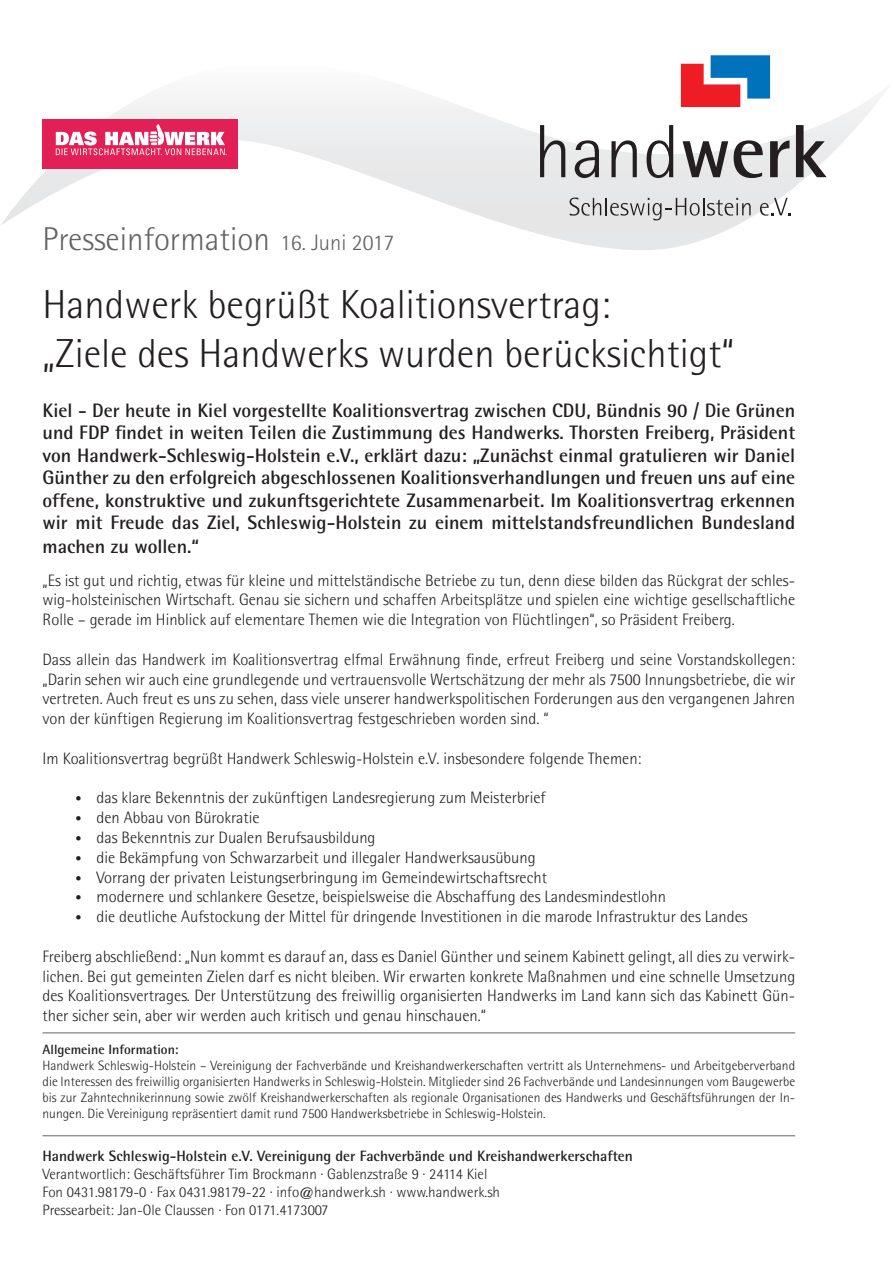
<style>
.page{position:relative;width:893px;height:1263px;background:#fff}
.page>*{position:absolute;margin:0;border:0;box-sizing:border-box;transform-origin:0 0}
.t1{font:300 40.5px/48.6px "Rotis Semi Sans";color:#231f20}
.t2{font:300 33px "Rotis Semi Sans";color:#636366}
.t3{font:700 19.5px/22.8px "Rotis Semi Sans";color:#231f20;text-align:justify}
.t4{font:300 16.5px/19.8px "Rotis Semi Sans";color:#231f20;text-align:justify}
.t5{font:300 15px/18px "Rotis Semi Sans";color:#231f20}
.t6{font:700 15px "Rotis Semi Sans";color:#231f20}
.t7{font:300 13.5px/16.2px "Rotis Semi Sans";color:#231f20;text-align:justify}
.t8{font:700 13.5px "Rotis Semi Sans";color:#231f20}
.s1{font-size:22.5px}
.s2{font-family:"CDU Kievit Tab";font-weight:400;font-style:italic}
</style>
<div class="page">
<img style="left:1px;top:62px;width:878px;height:188px">
<hr style="left:43px;top:1135px;width:752px;height:1px;background:#636366">
<div style="left:43px;top:119px;width:195px;height:49px;background:#e22055"></div>
<svg style="left:56px;top:124px;width:171px;height:31px"></svg>
<svg style="left:540px;top:125px;width:25px;height:52px"></svg>
<svg style="left:575px;top:140px;width:24px;height:38px"></svg>
<svg style="left:611px;top:140px;width:26px;height:37px"></svg>
<svg style="left:647px;top:125px;width:26px;height:53px"></svg>
<svg style="left:683px;top:141px;width:45px;height:36px;background:#8b898a"></svg>
<svg style="left:734px;top:140px;width:29px;height:38px"></svg>
<svg style="left:770px;top:140px;width:19px;height:37px"></svg>
<svg style="left:796px;top:125px;width:31px;height:52px;background:#959394"></svg>
<svg style="left:570px;top:198px;width:181px;height:22px;background:#c3c3c4"></svg>
<svg style="left:760px;top:198px;width:30px;height:18px"></svg>
<svg style="left:681px;top:55px;width:89px;height:52px"></svg>
<hr style="left:43px;top:1032px;width:752px;height:1px;background:#636366">
<h2 class="t2" style="left:43px;top:220px;width:353px">Presseinformation <span class="s1">16. Juni 2017</span></h2>
<h1 class="t1" style="left:43px;top:280px;width:693px">Handwerk begrüßt Koalitionsvertrag:<br>„Ziele des Handwerks wurden berücksichtigt“</h1>
<p class="t3" style="left:43px;top:398px;width:754px">Kiel - Der heute in Kiel vorgestellte Koalitionsvertrag zwischen CDU, Bündnis 90 / Die Grünen und FDP findet in weiten Teilen die Zustimmung des Handwerks. Thorsten Freiberg, Präsident von Handwerk-Schleswig-Holstein e.V., erklärt dazu: „Zunächst einmal gratulieren wir Daniel Günther zu den erfolgreich abgeschlossenen Koalitionsverhandlungen und freuen uns auf eine offene, konstruktive und zukunftsgerichtete Zusammenarbeit. Im Koalitionsvertrag erkennen wir mit Freude das Ziel, Schleswig-Holstein zu einem mittelstandsfreundlichen Bundesland machen zu wollen.“</p>
<p class="t4" style="left:43px;top:570px;width:754px">„Es ist gut und richtig, etwas für kleine und mittelständische Betriebe zu tun, denn diese bilden das Rückgrat der schles&shy;wig-holsteinischen Wirtschaft. Genau sie sichern und schaffen Arbeitsplätze und spielen eine wichtige gesellschaftliche Rolle – gerade im Hinblick auf elementare Themen wie die Integration von Flüchtlingen“, so Präsident Freiberg.</p>
<p class="t4" style="left:43px;top:649px;width:754px">Dass allein das Handwerk im Koalitionsvertrag elfmal Erwähnung finde, erfreut Freiberg und seine Vorstandskollegen: „Darin sehen wir auch eine grundlegende und vertrauensvolle Wertschätzung der mehr als 7500 Innungsbetriebe, die wir vertreten. Auch freut es uns zu sehen, dass viele unserer handwerkspolitischen Forderungen aus den vergangenen Jahren von der künftigen Regierung im Koalitionsvertrag festgeschrieben worden sind. “</p>
<p class="t4" style="left:43px;top:748px;width:601px">Im Koalitionsvertrag begrüßt Handwerk Schleswig-Holstein e.V. insbesondere folgende Themen:</p>
<p class="t4" style="left:76px;top:788px;width:472px"><span class="s2">•</span> das klare Bekenntnis der zukünftigen Landesregierung zum Meisterbrief</p>
<p class="t4" style="left:76px;top:808px;width:185px"><span class="s2">•</span> den Abbau von Bürokratie</p>
<p class="t4" style="left:76px;top:827px;width:302px"><span class="s2">•</span> das Bekenntnis zur Dualen Berufsausbildung</p>
<p class="t4" style="left:76px;top:847px;width:462px"><span class="s2">•</span> die Bekämpfung von Schwarzarbeit und illegaler Handwerksausübung</p>
<p class="t4" style="left:76px;top:867px;width:473px"><span class="s2">•</span> Vorrang der privaten Leistungserbringung im Gemeindewirtschaftsrecht</p>
<p class="t4" style="left:76px;top:887px;width:592px"><span class="s2">•</span> modernere und schlankere Gesetze, beispielsweise die Abschaffung des Landesmindestlohn</p>
<p class="t4" style="left:76px;top:907px;width:674px"><span class="s2">•</span> die deutliche Aufstockung der Mittel für dringende Investitionen in die marode Infrastruktur des Landes</p>
<p class="t4" style="left:43px;top:946px;width:754px">Freiberg abschließend: „Nun kommt es darauf an, dass es Daniel Günther und seinem Kabinett gelingt, all dies zu verwirk&shy;lichen. Bei gut gemeinten Zielen darf es nicht bleiben. Wir erwarten konkrete Maßnahmen und eine schnelle Umsetzung des Koalitionsvertrages. Der Unterstützung des freiwillig organisierten Handwerks im Land kann sich das Kabinett Gün&shy;ther sicher sein, aber wir werden auch kritisch und genau hinschauen.“</p>
<p class="t8" style="left:43px;top:1041px;width:138px">Allgemeine Information:</p>
<p class="t7" style="left:43px;top:1057px;width:754px">Handwerk Schleswig-Holstein – Vereinigung der Fachverbände und Kreishandwerkerschaften vertritt als Unternehmens- und Arbeitgeberverband die Interessen des freiwillig organisierten Handwerks in Schleswig-Holstein. Mitglieder sind 26 Fachverbände und Landesinnungen vom Baugewerbe bis zur Zahntechnikerinnung sowie zwölf Kreishandwerkerschaften als regionale Organisationen des Handwerks und Geschäftsführungen der In&shy;nungen. Die Vereinigung repräsentiert damit rund 7500 Handwerksbetriebe in Schleswig-Holstein.</p>
<p class="t6" style="left:43px;top:1146px;width:592px">Handwerk Schleswig-Holstein e.V. Vereinigung der Fachverbände und Kreishandwerkerschaften</p>
<p class="t5" style="left:43px;top:1164px;width:459px">Verantwortlich: Geschäftsführer Tim Brockmann · Gablenzstraße 9 · 24114 Kiel<br>Fon 0431.98179-0 · Fax 0431.98179-22 · info@handwerk.sh · www.handwerk.sh<br>Pressearbeit: Jan-Ole Claussen · Fon 0171.4173007</p>
</div>
